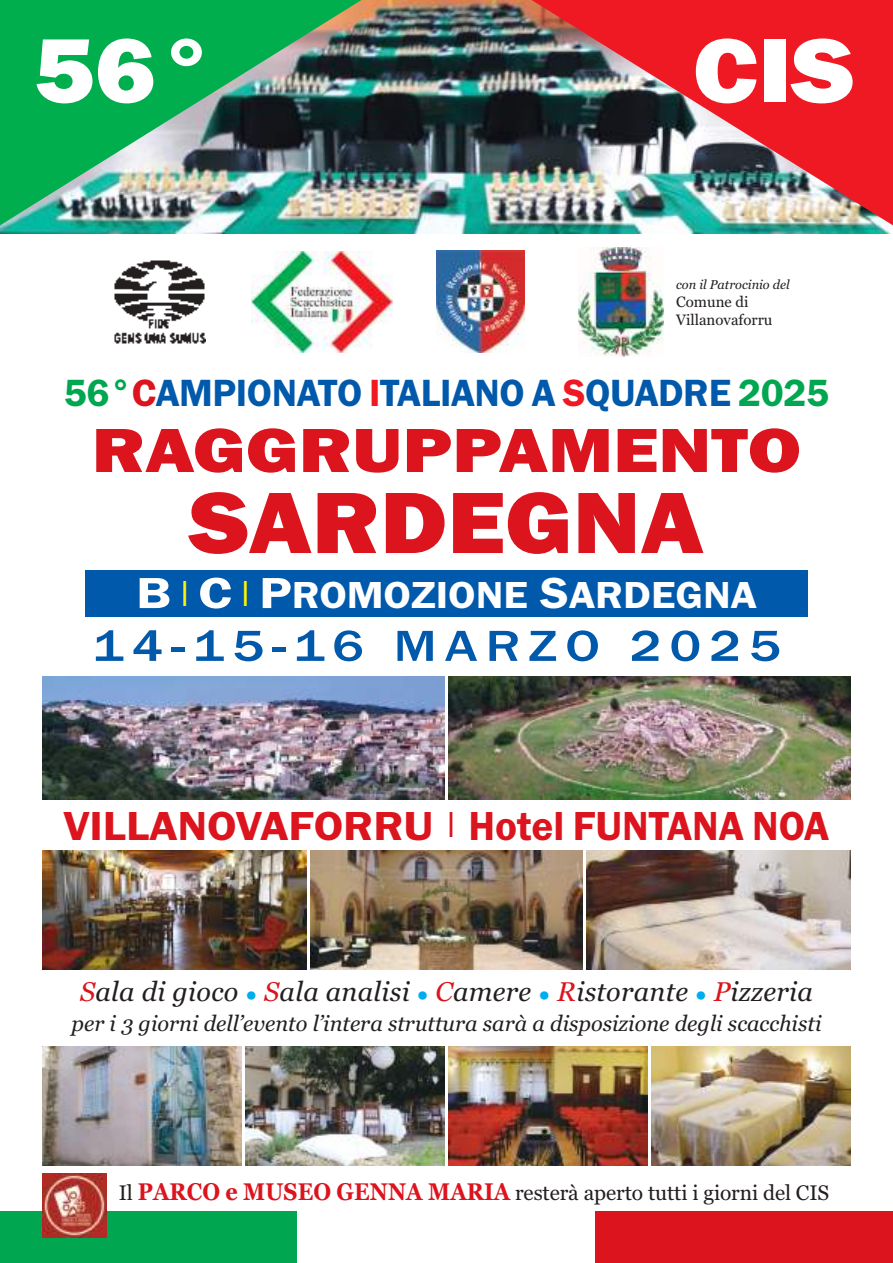
<style>
.page{position:relative;width:893px;height:1263px;background:#fff}
.page>*{position:absolute;margin:0;border:0;box-sizing:border-box;transform-origin:0 0}
.t1{font:800 94.5px "Franklin Gothic";color:#fff;scale:1.1 1}
.t2{font:800 90px "Franklin Gothic";color:#db141d;scale:1.1 1}
.t3{font:800 64.5px "Franklin Gothic";color:#db141d;scale:1.2 1}
.t4{font:500 45px "Franklin Gothic";letter-spacing:.15em;color:#0059ab;scale:1.2 1}
.t5{font:600 42px "Franklin Gothic";color:#db141d;scale:1.1 1}
.t6{font:600 39.3px "Franklin Gothic";letter-spacing:-.01em;color:#0059ab}
.t7{font:600 39px "Franklin Gothic";color:#fff;scale:1.1 1}
.t8{font:italic 27px "Georgia";letter-spacing:.01em;color:#241f1f}
.t9{font:italic 21.75px "Georgia";color:#241f1f}
.t10{font:21px "Georgia";letter-spacing:-.005em;color:#241f1f}
.t11{font:15px/18px "Georgia";color:#241f1f}
.t12{font:italic 12.75px "Georgia";color:#241f1f}
.s1{color:#00a650}
.s2{color:#db141d}
.s3{color:#ef1923}
.s4{font-size:45px}
.s5{font-size:19.5px;color:#00aeef}
.s6{font-weight:700;font-size:24px;color:#db141d}
</style>
<div class="page">
<img style="left:0;top:0;width:893px;height:234px">
<img style="left:531px;top:0;width:362px;height:225px">
<div style="left:85px;top:570px;width:723px;height:47px;background:#0059ab"></div>
<img style="left:0;top:0;width:361px;height:225px">
<img style="left:43px;top:850px;width:263px;height:119px">
<img style="left:310px;top:850px;width:273px;height:119px">
<img style="left:587px;top:850px;width:263px;height:119px">
<img style="left:43px;top:1046px;width:198px;height:119px">
<img style="left:246px;top:1046px;width:198px;height:119px">
<img style="left:449px;top:1046px;width:198px;height:119px">
<img style="left:652px;top:1046px;width:198px;height:119px">
<img style="left:43px;top:676px;width:401px;height:123px">
<img style="left:449px;top:676px;width:401px;height:123px">
<img style="left:114px;top:260px;width:92px;height:84px">
<img style="left:252px;top:251px;width:140px;height:102px">
<img style="left:436px;top:251px;width:89px;height:102px">
<img style="left:578px;top:247px;width:86px;height:109px">
<div style="left:0;top:1212px;width:298px;height:51px;background:#00a650"></div>
<div style="left:595px;top:1212px;width:298px;height:51px;background:#db141d"></div>
<img style="left:43px;top:1174px;width:63px;height:63px">
<h1 class="t1" style="left:34px;top:15px;width:168px">56°</h1>
<h1 class="t1" style="left:693px;top:15px;width:149px">CIS</h1>
<p class="t12" style="left:676px;top:277px;width:115px">con il Patrocinio del</p>
<p class="t11" style="left:676px;top:292px;width:98px">Comune di<br>Villanovaforru</p>
<h3 class="t6" style="left:64px;top:369px;width:767px"><span class="s1">56°</span><span class="s2">C</span>AMPIONATO <span class="s3">I</span>TALIANO A <span class="s3">S</span>QUADRE <span class="s1">2025</span></h3>
<h3 class="t3" style="left:92px;top:412px;width:593px">RAGGRUPPAMENTO</h3>
<h2 class="t2" style="left:189px;top:469px;width:469px">SARDEGNA</h2>
<h3 class="t7" style="left:136px;top:572px;width:566px"><span class="s4">B</span><sup>|</sup><span class="s4">C</span><sup>|</sup><span class="s4">P</span>ROMOZIONE <span class="s4">S</span>ARDEGNA</h3>
<h3 class="t4" style="left:92px;top:619px;width:575px">14-15-16 MARZO 2025</h3>
<h3 class="t5" style="left:64px;top:800px;width:697px">VILLANOVAFORRU <sup>|</sup> HOTEL FUNTANA NOA</h3>
<p class="t8" style="left:80px;top:975px;width:734px"><span class="s2">S</span>ala di gioco <span class="s5">●</span> <span class="s2">S</span>ala analisi <span class="s5">●</span> <span class="s2">C</span>amere <span class="s5">●</span> <span class="s2">R</span>istorante <span class="s5">●</span> <span class="s2">P</span>izzeria</p>
<p class="t9" style="left:72px;top:1010px;width:751px">per i 3 giorni dell’evento l’intera struttura sarà a disposizione degli scacchisti</p>
<p class="t10" style="left:119px;top:1181px;width:712px">Il <span class="s6">PARCO e MUSEO GENNA MARIA</span> resterà aperto tutti i giorni del CIS</p>
</div>
